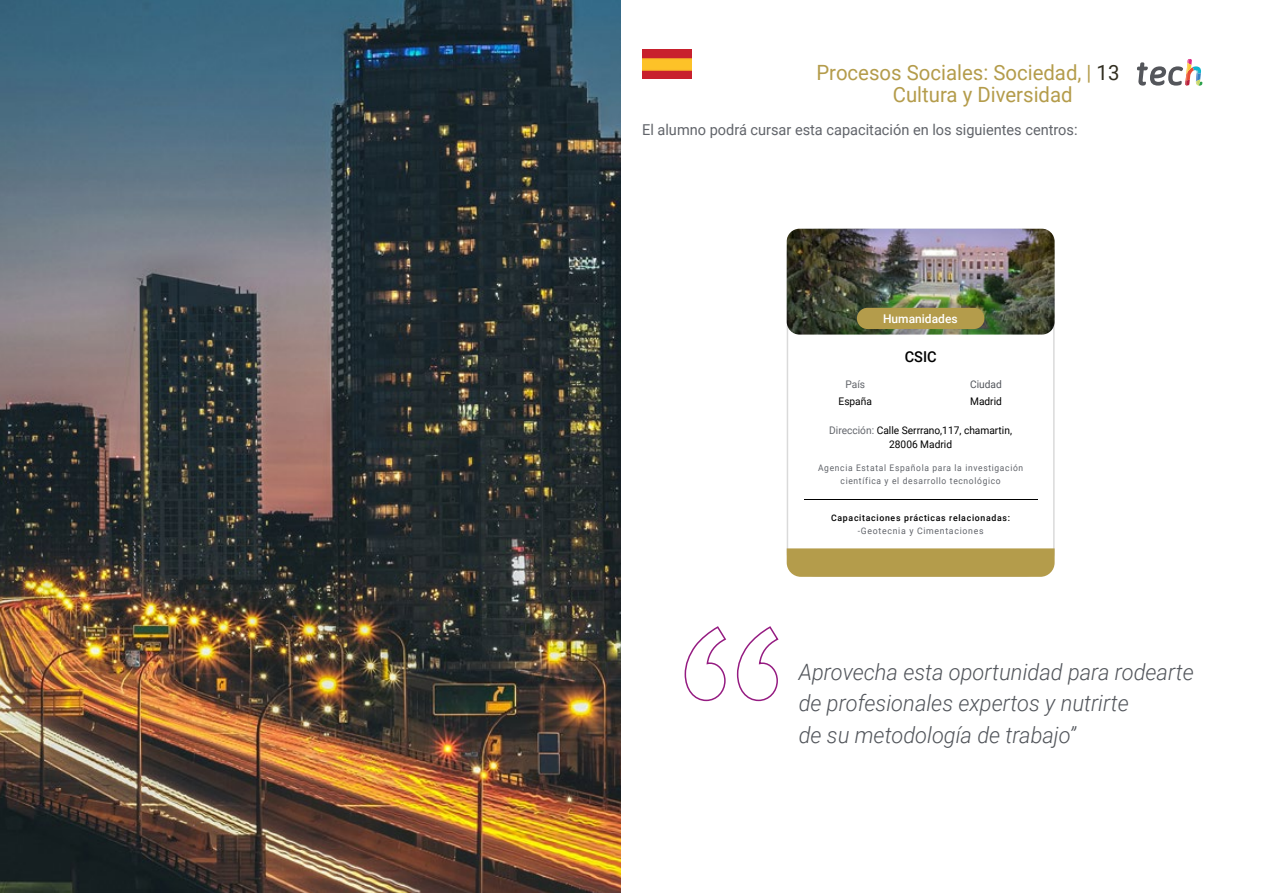
<style>
.page{position:relative;width:1263px;height:893px;background:#fff}
.page>*{position:absolute;margin:0;border:0;box-sizing:border-box;transform-origin:0 0}
.t1{font:italic 300 22.5px/31.5px "Roboto";color:#52555b}
.t2{font:21px/22.5px "Roboto";color:#b49c4b}
.t3{font:15px "Roboto";color:#61646a}
.t4{font:500 15px "Roboto";color:#000}
.t5{font:500 12px "Roboto";color:#fff}
.t6{font:10.5px/13.5px "Roboto";color:#000;text-align:center}
.t7{font:10.5px "Roboto";color:#52555b}
.t8{font:10.5px "Roboto";color:#61646a}
.t9{font:9px/13.5px "Roboto";letter-spacing:.08em;color:#61646a;text-align:center;scale:.94 1}
.t10{font:500 9px "Roboto";letter-spacing:.08em;color:#000}
.t11{font:9px "Roboto";letter-spacing:.08em;color:#61646a}
.s1{color:#312e20}
.s2{color:#61646a}
</style>
<div class="page">
<img style="left:0;top:0;width:621px;height:893px">
<svg style="left:786px;top:228px;width:269px;height:339px"></svg>
<img style="left:787px;top:229px;width:267px;height:106px">
<div style="left:857px;top:308px;width:127px;height:21px;background:#b49c4b;border-radius:11px"></div>
<svg style="left:787px;top:548px;width:267px;height:29px;background:#b69e50"></svg>
<hr style="left:804px;top:499px;width:233px;height:1px;background:#000">
<svg style="left:684px;top:626px;width:95px;height:76px"></svg>
<img style="left:642px;top:49px;width:49px;height:30px">
<svg style="left:1137px;top:59px;width:65px;height:27px"></svg>
<p class="t2" style="left:893px;top:60px;width:228px;text-indent:-76px">Procesos Sociales: Sociedad, | <span class="s1">13<br></span>Cultura y Diversidad</p>
<p class="t3" style="left:642px;top:119px;width:437px">El alumno podrá cursar esta capacitación en los siguientes centros:</p>
<p class="t5" style="left:883px;top:310px;width:76px">Humanidades</p>
<p class="t8" style="left:845px;top:377px;width:21px">País</p>
<p class="t6" style="left:838px;top:394px;width:35px">España</p>
<p class="t4" style="left:905px;top:346px;width:33px">CSIC</p>
<p class="t7" style="left:970px;top:377px;width:33px">Ciudad</p>
<p class="t6" style="left:970px;top:394px;width:33px">Madrid</p>
<p class="t6" style="left:829px;top:423px;width:184px"><span class="s2">Dirección:</span> Calle Serrrano,117, chamartin,<br>28006 Madrid</p>
<p class="t9" style="left:818px;top:461px;width:220px">Agencia Estatal Española para la investigación científica y el desarrollo tecnológico</p>
<p class="t10" style="left:831px;top:511px;width:180px">Capacitaciones prácticas relacionadas:</p>
<p class="t11" style="left:858px;top:525px;width:127px">-Geotecnia y Cimentaciones</p>
<p class="t1" style="left:799px;top:655px;width:397px">Aprovecha esta oportunidad para rodearte de profesionales expertos y nutrirte<br>de su metodología de trabajo”</p>
</div>
